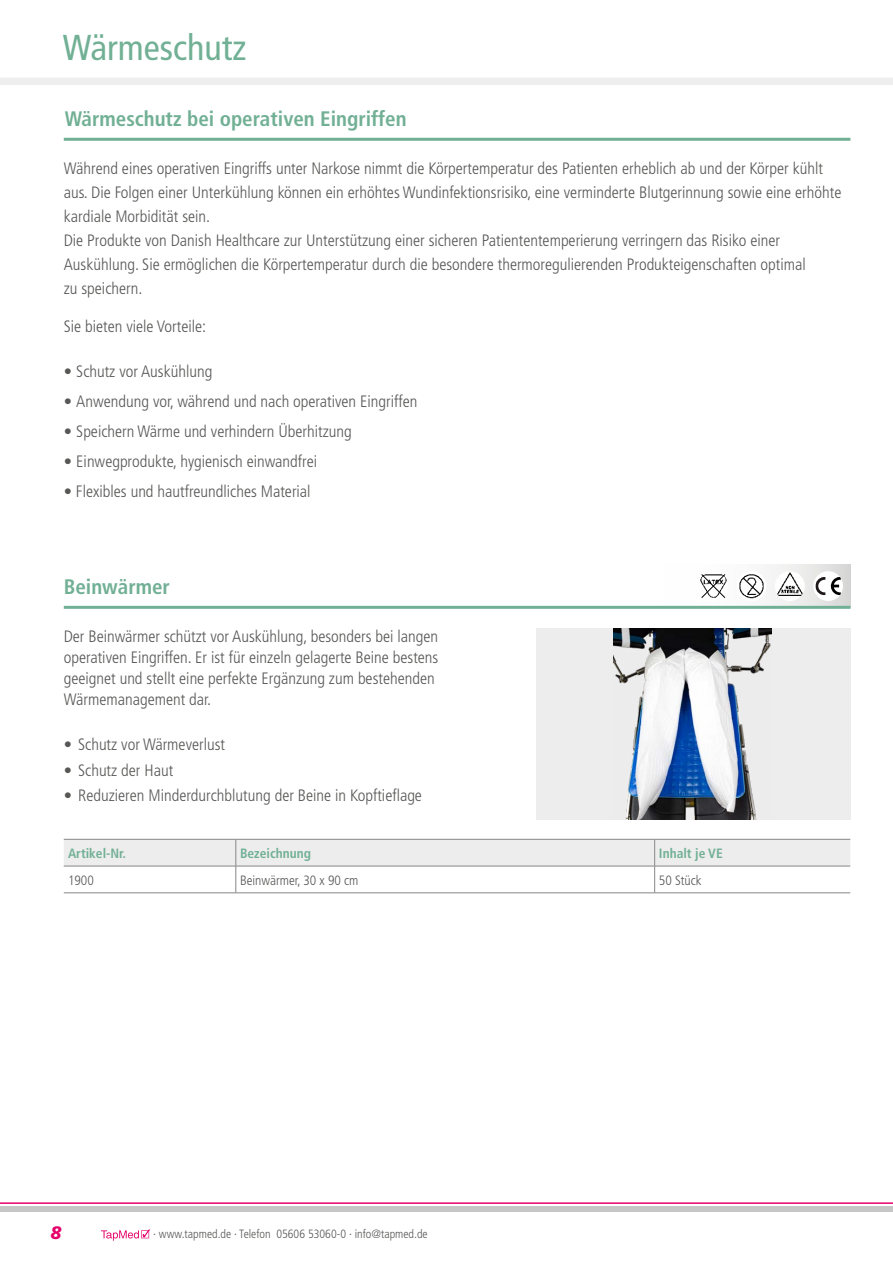
<style>
.page{position:relative;width:893px;height:1263px;background:#fff}
.page>*{position:absolute;margin:0;border:0;box-sizing:border-box;transform-origin:0 0}
.t1{font:condensed 36px "Frutiger LT Std";color:#71b095}
.t2{font:700 condensed 21px "Frutiger LT Std";color:#71b095}
.t3{font:italic 900 18px "Frutiger LT Std";color:#e60069}
.t4{font:300 condensed 16.5px/24px "Frutiger LT Std";color:#575756}
.t5{font:700 condensed 13.5px "Frutiger LT Std";color:#71b095}
.t6{font:300 condensed 13.5px "Frutiger LT Std";color:#575756}
.t7{font:300 condensed 12px "Frutiger LT Std";color:#575756}
.s1{font-weight:700}
</style>
<div class="page">
<div style="left:0;top:1206px;width:893px;height:6px;background:#c6c6c6"></div>
<hr style="left:0;top:1202px;width:893px;height:2px;background:#e60069">
<div style="left:0;top:78px;width:893px;height:7px;background:#eee"></div>
<svg style="left:101px;top:1229px;width:49px;height:11px"></svg>
<svg style="left:361px;top:565px;width:489px;height:41px"></svg>
<div style="left:813px;top:571px;width:30px;height:30px;background:#fff;border-radius:50%"></div>
<svg style="left:815px;top:577px;width:26px;height:18px"></svg>
<div style="left:775px;top:571px;width:30px;height:30px;background:#fff;border-radius:50%"></div>
<img style="left:775px;top:571px;width:30px;height:29px">
<img style="left:737px;top:571px;width:29px;height:30px;border-radius:15px">
<img style="left:698px;top:571px;width:30px;height:30px;border-radius:15px">
<svg style="left:701px;top:574px;width:24px;height:24px"></svg>
<hr style="left:64px;top:606px;width:786px;height:3px;background:#71b095">
<div style="left:536px;top:628px;width:314px;height:192px;background:#ededed"></div>
<img style="left:613px;top:628px;width:159px;height:192px">
<svg style="left:64px;top:839px;width:786px;height:53px"></svg>
<hr style="left:64px;top:892px;width:172px;height:1px;background:#878787">
<hr style="left:236px;top:892px;width:419px;height:1px;background:#878787">
<hr style="left:655px;top:892px;width:195px;height:1px;background:#878787">
<hr style="left:64px;top:138px;width:786px;height:3px;background:#71b095">
<h1 class="t1" style="left:63px;top:27px;width:185px">Wärmeschutz</h1>
<p class="t2" style="left:65px;top:106px;width:343px">Wärmeschutz bei operativen Eingriffen</p>
<p class="t4" style="left:64px;top:157px;width:779px">Während eines operativen Eingriffs unter Narkose nimmt die Körpertemperatur des Patienten erheblich ab und der Körper kühlt aus. Die Folgen einer Unterkühlung können ein erhöhtes Wundinfektionsrisiko, eine verminderte Blutgerinnung sowie eine erhöhte kardiale Morbidität sein.<br>Die Produkte von Danish Healthcare zur Unterstützung einer sicheren Patiententemperierung verringern das Risiko einer Auskühlung. Sie ermöglichen die Körpertemperatur durch die besondere thermoregulierenden Produkteigenschaften optimal<br>zu speichern.</p>
<p class="t4" style="left:64px;top:314px;width:144px">Sie bieten viele Vorteile:</p>
<p class="t4" style="left:64px;top:359px;width:150px"><span class="s1">•</span> Schutz vor Auskühlung</p>
<p class="t4" style="left:64px;top:389px;width:355px"><span class="s1">•</span> Anwendung vor, während und nach operativen Eingriffen</p>
<p class="t4" style="left:64px;top:419px;width:290px"><span class="s1">•</span> Speichern Wärme und verhindern Überhitzung</p>
<p class="t4" style="left:64px;top:449px;width:255px"><span class="s1">•</span> Einwegprodukte, hygienisch einwandfrei</p>
<p class="t4" style="left:64px;top:479px;width:248px"><span class="s1">•</span> Flexibles und hautfreundliches Material</p>
<p class="t2" style="left:64px;top:574px;width:108px">Beinwärmer</p>
<p class="t4" style="left:64px;top:626px;width:376px;line-height:21px">Der Beinwärmer schützt vor Auskühlung, besonders bei langen operativen Eingriffen. Er ist für einzeln gelagerte Beine bestens geeignet und stellt eine perfekte Ergänzung zum bestehenden Wärmemanagement dar.</p>
<p class="t4" style="left:64px;top:732px;width:163px">• Schutz vor Wärmeverlust</p>
<p class="t4" style="left:64px;top:758px;width:111px">• Schutz der Haut</p>
<p class="t4" style="left:64px;top:783px;width:360px">• Reduzieren Minderdurchblutung der Beine in Kopftieflage</p>
<p class="t5" style="left:68px;top:845px;width:60px">Artikel-Nr.</p>
<p class="t5" style="left:240px;top:845px;width:73px">Bezeichnung</p>
<p class="t5" style="left:659px;top:845px;width:65px">Inhalt je VE</p>
<p class="t6" style="left:68px;top:872px;width:27px">1900</p>
<p class="t6" style="left:240px;top:872px;width:120px">Beinwärmer, 30 x 90 cm</p>
<p class="t6" style="left:659px;top:872px;width:44px">50 Stück</p>
<p class="t3" style="left:50px;top:1221px;width:13px">8</p>
<p class="t7" style="left:153px;top:1227px;width:276px">· www.tapmed.de · Telefon 05606 53060-0 · info@tapmed.de</p>
</div>
